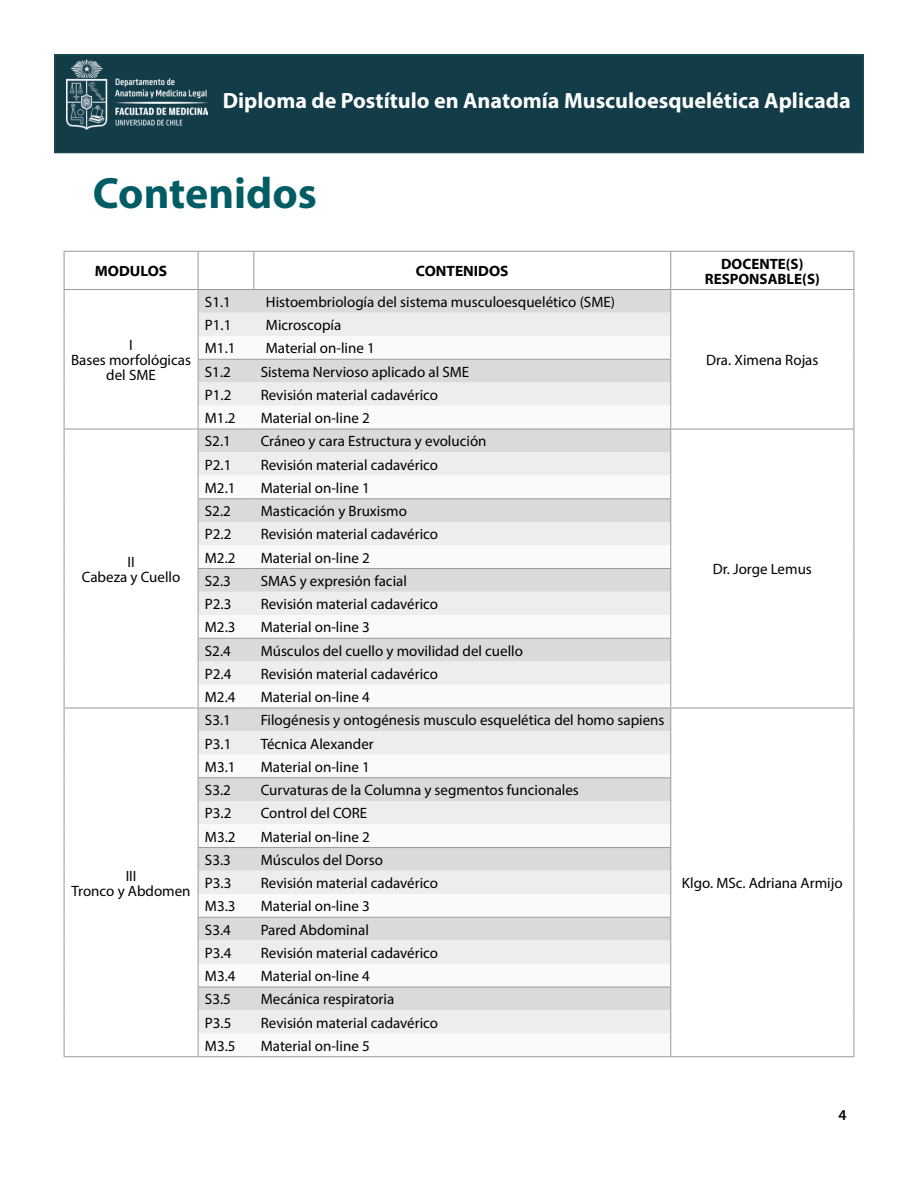
<style>
.page{position:relative;width:918px;height:1188px;background:#fff}
.page>*{position:absolute;margin:0;border:0;box-sizing:border-box;transform-origin:0 0}
.t1{font:700 43.95px "Myriad Pro";color:#015d63}
.t2{font:700 22.2px "Myriad Pro";color:#fff}
.t3{font:15px/15px "Myriad Pro";color:#000;text-align:center}
.t4{font:700 15px/15px "Myriad Pro";color:#000;text-align:center}
.t5{font:700 15px "Myriad Web Pro";color:#000}
.t6{font:600 15px "Myriad Pro";color:#000}
</style>
<div class="page">
<div style="left:54px;top:54px;width:810px;height:99px;background:#123c48;border:2px solid #184950"></div>
<img style="left:67px;top:59px;width:141px;height:71px">
<div style="left:199px;top:290px;width:471px;height:23px;background:#dadada"></div>
<div style="left:199px;top:313px;width:471px;height:23px;background:#ededed"></div>
<svg style="left:199px;top:358px;width:471px;height:675px"></svg>
<hr style="left:64px;top:251px;width:134px;height:1px;background:#9d9d9c">
<hr style="left:64px;top:252px;width:1px;height:37px;background:#9d9d9c">
<hr style="left:198px;top:251px;width:56px;height:1px;background:#9d9d9c">
<hr style="left:198px;top:252px;width:1px;height:37px;background:#9d9d9c">
<hr style="left:254px;top:251px;width:417px;height:1px;background:#9d9d9c">
<hr style="left:253px;top:252px;width:1px;height:37px;background:#9d9d9c">
<hr style="left:671px;top:251px;width:183px;height:1px;background:#9d9d9c">
<hr style="left:670px;top:252px;width:1px;height:37px;background:#9d9d9c">
<hr style="left:853px;top:252px;width:1px;height:37px;background:#9d9d9c">
<hr style="left:64px;top:289px;width:134px;height:1px;background:#9d9d9c">
<hr style="left:198px;top:289px;width:56px;height:1px;background:#9d9d9c">
<hr style="left:254px;top:289px;width:417px;height:1px;background:#9d9d9c">
<hr style="left:671px;top:289px;width:183px;height:1px;background:#9d9d9c">
<hr style="left:64px;top:428px;width:134px;height:2px;background:#9d9d9c">
<hr style="left:671px;top:428px;width:183px;height:2px;background:#9d9d9c">
<hr style="left:64px;top:707px;width:134px;height:2px;background:#9d9d9c">
<hr style="left:671px;top:707px;width:183px;height:2px;background:#9d9d9c">
<svg style="left:64px;top:290px;width:1px;height:766px"></svg>
<svg style="left:853px;top:290px;width:1px;height:766px"></svg>
<hr style="left:64px;top:1056px;width:134px;height:1px;background:#9d9d9c">
<hr style="left:671px;top:1056px;width:183px;height:1px;background:#9d9d9c">
<hr style="left:198px;top:359px;width:56px;height:1px;background:#9d9d9c">
<hr style="left:254px;top:359px;width:417px;height:1px;background:#9d9d9c">
<hr style="left:198px;top:428px;width:56px;height:2px;background:#9d9d9c">
<hr style="left:198px;top:498px;width:56px;height:1px;background:#9d9d9c">
<hr style="left:254px;top:428px;width:417px;height:2px;background:#9d9d9c">
<hr style="left:254px;top:498px;width:417px;height:1px;background:#9d9d9c">
<hr style="left:254px;top:568px;width:417px;height:1px;background:#9d9d9c">
<hr style="left:198px;top:568px;width:56px;height:1px;background:#9d9d9c">
<hr style="left:198px;top:638px;width:56px;height:1px;background:#9d9d9c">
<hr style="left:254px;top:638px;width:417px;height:1px;background:#9d9d9c">
<hr style="left:198px;top:707px;width:56px;height:2px;background:#9d9d9c">
<hr style="left:198px;top:1056px;width:56px;height:1px;background:#9d9d9c">
<hr style="left:254px;top:707px;width:417px;height:2px;background:#9d9d9c">
<hr style="left:254px;top:1056px;width:417px;height:1px;background:#9d9d9c">
<hr style="left:198px;top:777px;width:56px;height:1px;background:#9d9d9c">
<hr style="left:254px;top:777px;width:417px;height:1px;background:#9d9d9c">
<hr style="left:254px;top:847px;width:417px;height:1px;background:#9d9d9c">
<hr style="left:198px;top:847px;width:56px;height:1px;background:#9d9d9c">
<hr style="left:198px;top:917px;width:56px;height:1px;background:#9d9d9c">
<hr style="left:198px;top:986px;width:56px;height:2px;background:#9d9d9c">
<svg style="left:198px;top:290px;width:1px;height:766px"></svg>
<hr style="left:254px;top:986px;width:417px;height:2px;background:#9d9d9c">
<hr style="left:254px;top:917px;width:417px;height:1px;background:#9d9d9c">
<svg style="left:670px;top:290px;width:1px;height:766px"></svg>
<h2 class="t2" style="left:223px;top:86px;width:629px">Diploma de Postítulo en Anatomía Musculoesquelética Aplicada</h2>
<h1 class="t1" style="left:93px;top:165px;width:225px">Contenidos</h1>
<p class="t5" style="left:95px;top:263px;width:74px">MODULOS</p>
<p class="t5" style="left:416px;top:263px;width:94px">CONTENIDOS</p>
<p class="t4" style="left:705px;top:255px;width:117px">DOCENTE(S)<br>RESPONSABLE(S)</p>
<p class="t3" style="left:71px;top:337px;width:121px">I<br>Bases morfológicas del SME</p>
<p class="t3" style="left:82px;top:554px;width:100px">II<br>Cabeza y Cuello</p>
<p class="t3" style="left:72px;top:868px;width:121px">III<br>Tronco y Abdomen</p>
<p class="t3" style="left:205px;top:294px;width:27px">S1.1</p>
<p class="t3" style="left:266px;top:294px;width:351px">Histoembriología del sistema musculoesquelético (SME)</p>
<p class="t3" style="left:205px;top:317px;width:28px">P1.1</p>
<p class="t3" style="left:266px;top:317px;width:77px">Microscopía</p>
<p class="t3" style="left:205px;top:341px;width:32px">M1.1</p>
<p class="t3" style="left:266px;top:341px;width:111px">Material on-line 1</p>
<p class="t3" style="left:205px;top:364px;width:27px">S1.2</p>
<p class="t3" style="left:261px;top:364px;width:210px">Sistema Nervioso aplicado al SME</p>
<p class="t3" style="left:205px;top:387px;width:28px">P1.2</p>
<p class="t3" style="left:261px;top:387px;width:179px">Revisión material cadavérico</p>
<p class="t3" style="left:205px;top:410px;width:32px">M1.2</p>
<p class="t3" style="left:261px;top:410px;width:111px">Material on-line 2</p>
<p class="t3" style="left:205px;top:434px;width:27px">S2.1</p>
<p class="t3" style="left:261px;top:434px;width:227px">Cráneo y cara Estructura y evolución</p>
<p class="t3" style="left:205px;top:457px;width:28px">P2.1</p>
<p class="t3" style="left:261px;top:457px;width:179px">Revisión material cadavérico</p>
<p class="t3" style="left:205px;top:480px;width:32px">M2.1</p>
<p class="t3" style="left:261px;top:480px;width:111px">Material on-line 1</p>
<p class="t3" style="left:205px;top:503px;width:27px">S2.2</p>
<p class="t3" style="left:261px;top:503px;width:148px">Masticación y Bruxismo</p>
<p class="t3" style="left:205px;top:527px;width:28px">P2.2</p>
<p class="t3" style="left:261px;top:527px;width:179px">Revisión material cadavérico</p>
<p class="t3" style="left:205px;top:550px;width:32px">M2.2</p>
<p class="t3" style="left:261px;top:550px;width:111px">Material on-line 2</p>
<p class="t3" style="left:205px;top:573px;width:27px">S2.3</p>
<p class="t3" style="left:261px;top:573px;width:148px">SMAS y expresión facial</p>
<p class="t3" style="left:205px;top:596px;width:28px">P2.3</p>
<p class="t3" style="left:261px;top:596px;width:179px">Revisión material cadavérico</p>
<p class="t3" style="left:205px;top:620px;width:32px">M2.3</p>
<p class="t3" style="left:261px;top:620px;width:111px">Material on-line 3</p>
<p class="t3" style="left:205px;top:643px;width:27px">S2.4</p>
<p class="t3" style="left:261px;top:643px;width:264px">Músculos del cuello y movilidad del cuello</p>
<p class="t3" style="left:205px;top:666px;width:28px">P2.4</p>
<p class="t3" style="left:261px;top:666px;width:179px">Revisión material cadavérico</p>
<p class="t3" style="left:205px;top:689px;width:32px">M2.4</p>
<p class="t3" style="left:261px;top:689px;width:111px">Material on-line 4</p>
<p class="t3" style="left:205px;top:713px;width:27px">S3.1</p>
<p class="t3" style="left:261px;top:713px;width:405px">Filogénesis y ontogénesis musculo esquelética del homo sapiens</p>
<p class="t3" style="left:205px;top:736px;width:28px">P3.1</p>
<p class="t3" style="left:261px;top:736px;width:115px">Técnica Alexander</p>
<p class="t3" style="left:205px;top:759px;width:32px">M3.1</p>
<p class="t3" style="left:261px;top:759px;width:111px">Material on-line 1</p>
<p class="t3" style="left:205px;top:782px;width:27px">S3.2</p>
<p class="t3" style="left:261px;top:782px;width:320px">Curvaturas de la Columna y segmentos funcionales</p>
<p class="t3" style="left:205px;top:806px;width:28px">P3.2</p>
<p class="t3" style="left:261px;top:806px;width:108px">Control del CORE</p>
<p class="t3" style="left:205px;top:829px;width:32px">M3.2</p>
<p class="t3" style="left:261px;top:829px;width:111px">Material on-line 2</p>
<p class="t3" style="left:205px;top:852px;width:27px">S3.3</p>
<p class="t3" style="left:261px;top:852px;width:124px">Músculos del Dorso</p>
<p class="t3" style="left:205px;top:875px;width:28px">P3.3</p>
<p class="t3" style="left:261px;top:875px;width:179px">Revisión material cadavérico</p>
<p class="t3" style="left:205px;top:899px;width:32px">M3.3</p>
<p class="t3" style="left:261px;top:899px;width:111px">Material on-line 3</p>
<p class="t3" style="left:205px;top:922px;width:27px">S3.4</p>
<p class="t3" style="left:261px;top:922px;width:110px">Pared Abdominal</p>
<p class="t3" style="left:205px;top:945px;width:28px">P3.4</p>
<p class="t3" style="left:261px;top:945px;width:179px">Revisión material cadavérico</p>
<p class="t3" style="left:205px;top:968px;width:32px">M3.4</p>
<p class="t3" style="left:261px;top:968px;width:111px">Material on-line 4</p>
<p class="t3" style="left:205px;top:992px;width:27px">S3.5</p>
<p class="t3" style="left:261px;top:992px;width:135px">Mecánica respiratoria</p>
<p class="t3" style="left:205px;top:1015px;width:28px">P3.5</p>
<p class="t3" style="left:261px;top:1015px;width:179px">Revisión material cadavérico</p>
<p class="t3" style="left:205px;top:1038px;width:32px">M3.5</p>
<p class="t3" style="left:261px;top:1038px;width:111px">Material on-line 5</p>
<p class="t3" style="left:706px;top:352px;width:114px">Dra. Ximena Rojas</p>
<p class="t3" style="left:713px;top:561px;width:101px">Dr. Jorge Lemus</p>
<p class="t3" style="left:682px;top:875px;width:162px">Klgo. MSc. Adriana Armijo</p>
<p class="t6" style="left:838px;top:1105px;width:10px">4</p>
</div>
